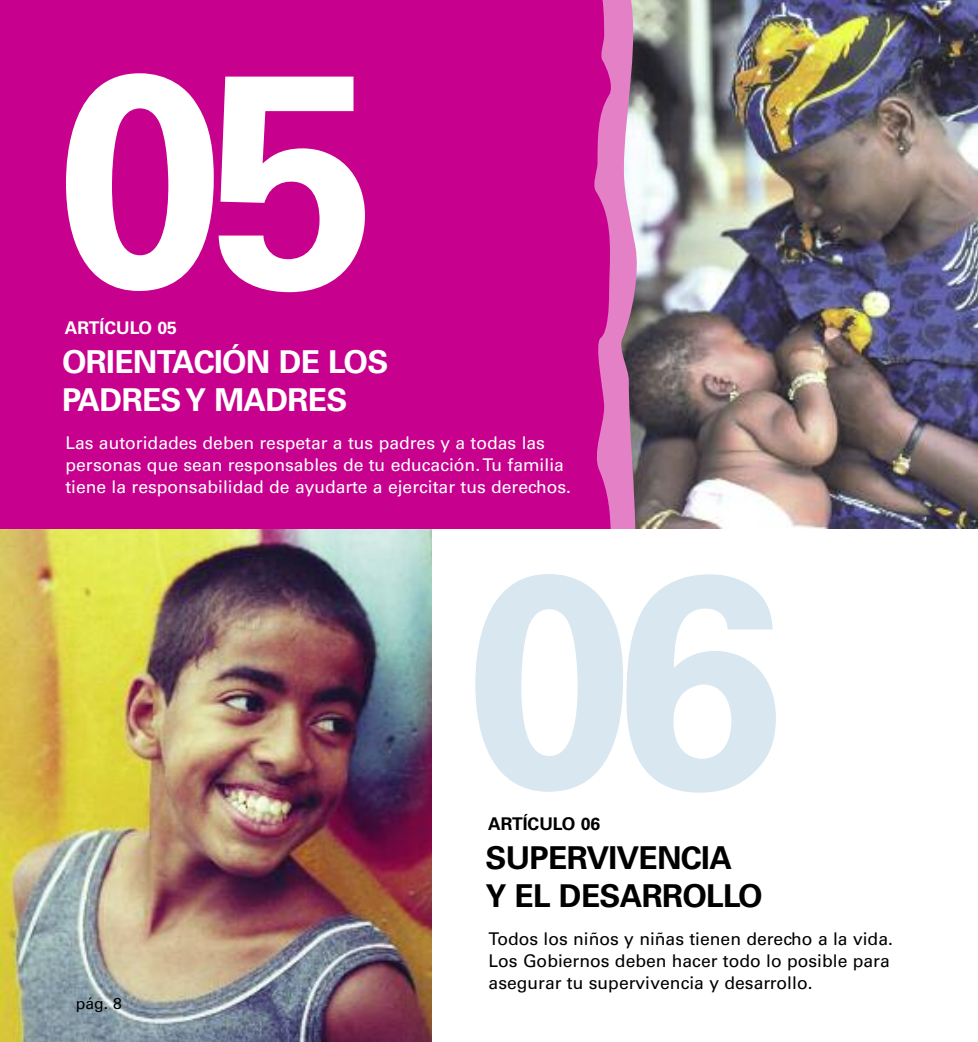
<style>
.page{position:relative;width:978px;height:1042px;background:#fff}
.page>*{position:absolute;margin:0;border:0;box-sizing:border-box;transform-origin:0 0}
.t1{font:700 302.75px "Univers";color:#d8e7f0}
.t2{font:700 302.75px "Univers";color:#fff}
.t3{font:700 31.5px/37.8px "Univers";letter-spacing:-.02em;color:#fff}
.t4{font:700 31.5px/37.8px "Univers";letter-spacing:-.02em;color:#000}
.t5{font:17.5px/22.2px "Univers";color:#fff}
.t6{font:17.5px/22.2px "Univers";color:#000}
.t7{font:700 17.5px "Univers";color:#fff}
.t8{font:700 17.5px "Univers";color:#000}
.t9{font:15.75px "Univers";color:#000}
</style>
<div class="page">
<img style="left:0;top:529px;width:432px;height:513px">
<div style="left:0;top:0;width:628px;height:529px;background:#c7008d"></div>
<img style="left:642px;top:0;width:335px;height:528px">
<svg style="left:594px;top:0;width:48px;height:529px"></svg>
<h1 class="t2" style="left:54px;top:70px;width:325px">05</h1>
<p class="t7" style="left:65px;top:321px;width:114px">ARTÍCULO 05</p>
<h2 class="t3" style="left:62px;top:346px;width:327px">ORIENTACIÓN DE LOS<br>PADRESY MADRES</h2>
<p class="t5" style="left:65px;top:433px;width:507px">Las autoridades deben respetar a tus padres y a todas las personas que sean responsables de tu educación.Tu familia tiene la responsabilidad de ayudarte a ejercitar tus derechos.</p>
<h1 class="t1" style="left:463px;top:570px;width:321px">06</h1>
<p class="t8" style="left:488px;top:817px;width:114px">ARTÍCULO 06</p>
<h2 class="t4" style="left:485px;top:842px;width:279px">SUPERVIVENCIA<br>Y EL DESARROLLO</h2>
<p class="t9" style="left:76px;top:997px;width:47px">pág. 8</p>
<p class="t6" style="left:488px;top:929px;width:405px">Todos los niños y niñas tienen derecho a la vida.<br>Los Gobiernos deben hacer todo lo posible para asegurar tu supervivencia y desarrollo.</p>
</div>
